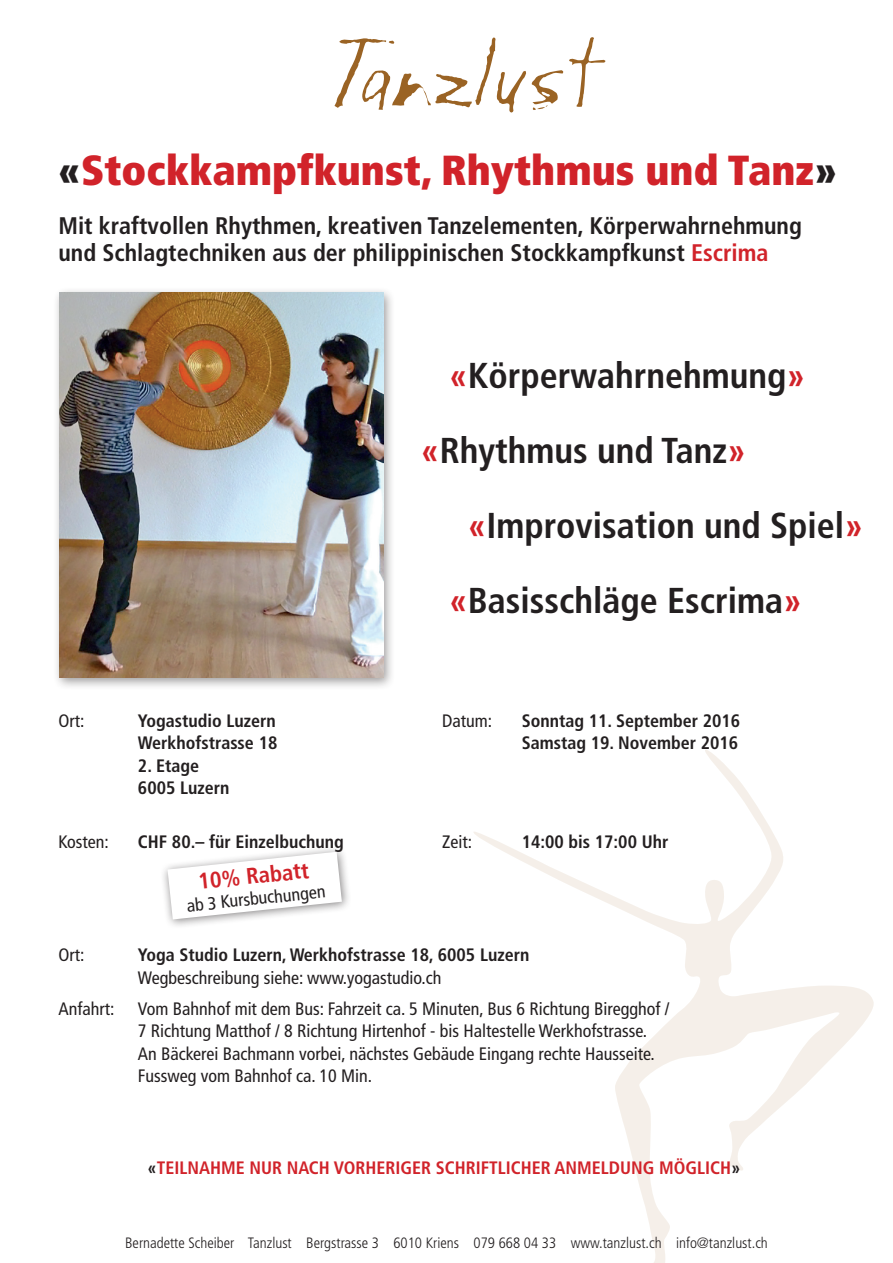
<style>
.page{position:relative;width:893px;height:1263px;background:#fff}
.page>*{position:absolute;margin:0;border:0;box-sizing:border-box;transform-origin:0 0}
.t1{font:900 condensed 42px "Frutiger";color:#d1232a}
.t2{font:700 condensed 36px/75px "Frutiger";color:#231f20}
.t3{font:700 condensed 24px/27px "Frutiger";color:#231f20}
.t4{font:700 condensed 22.5px "Frutiger";color:#d1232a}
.t5{font:condensed 18px/22.5px "Frutiger";color:#231f20}
.t6{font:700 condensed 18px/22.5px "Frutiger";color:#231f20}
.t7{font:700 condensed 18px "Frutiger";color:#d1232a}
.t8{font:300 condensed 15px "Frutiger";color:#231f20}
.s1{color:#231f20}
.s2{color:#d1232a}
</style>
<div class="page">
<svg style="left:474px;top:750px;width:400px;height:513px"></svg>
<svg style="left:335px;top:37px;width:228px;height:76px"></svg>
<svg style="left:569px;top:37px;width:36px;height:70px"></svg>
<div style="left:53px;top:286px;width:343px;height:404px;background:#231f20;opacity:.45"></div>
<img style="left:59px;top:293px;width:324px;height:384px">
<div style="left:161px;top:845px;width:191px;height:85px;background:#231f20;opacity:.55"></div>
<svg style="left:168px;top:852px;width:174px;height:67px"></svg>
<h1 class="t1" style="left:58px;top:145px;width:780px"><span class="s1">«</span>Stockkampfkunst, Rhythmus und Tanz<span class="s1">»</span></h1>
<h3 class="t3" style="left:58px;top:212px;width:745px">Mit kraftvollen Rhythmen, kreativen Tanzelementen, Körperwahrnehmung und Schlagtechniken aus der philippinischen Stockkampfkunst <span class="s2">Escrima</span></h3>
<h2 class="t2" style="left:421px;top:338px;width:386px;text-indent:28px"><span class="s2">«</span>Körperwahrnehmung<span class="s2">» «</span>Rhythmus und Tanz<span class="s2">»</span></h2>
<p class="t5" style="left:58px;top:709px;width:27px">Ort:</p>
<p class="t6" style="left:138px;top:709px;width:141px">Yogastudio Luzern<br>Werkhofstrasse 18</p>
<p class="t6" style="left:138px;top:754px;width:93px">2. Etage<br>6005 Luzern</p>
<p class="t5" style="left:58px;top:830px;width:52px">Kosten:</p>
<p class="t6" style="left:138px;top:830px;width:207px">CHF 80.– für Einzelbuchung</p>
<p class="t4" style="left:197px;top:868px;width:112px;rotate:-6deg">10% Rabatt</p>
<p class="t5" style="left:186px;top:894px;width:141px;rotate:-6deg">ab 3 Kursbuchungen</p>
<h2 class="t2" style="left:449px;top:488px;width:415px;text-indent:19px"><span class="s2">«</span>Improvisation und Spiel<span class="s2">» «</span>Basisschläge Escrima<span class="s2">»</span></h2>
<p class="t5" style="left:442px;top:709px;width:51px">Datum:</p>
<p class="t6" style="left:522px;top:709px;width:220px">Sonntag 11. September 2016<br>Samstag 19. November 2016</p>
<p class="t5" style="left:442px;top:830px;width:31px">Zeit:</p>
<p class="t6" style="left:522px;top:830px;width:148px">14:00 bis 17:00 Uhr</p>
<p class="t5" style="left:58px;top:944px;width:27px">Ort:</p>
<p class="t6" style="left:138px;top:944px;width:393px">Yoga Studio Luzern, Werkhofstrasse 18, 6005 Luzern</p>
<p class="t5" style="left:138px;top:966px;width:305px">Wegbeschreibung siehe: www.yogastudio.ch</p>
<p class="t5" style="left:58px;top:997px;width:57px">Anfahrt:</p>
<p class="t5" style="left:138px;top:997px;width:533px">Vom Bahnhof mit dem Bus: Fahrzeit ca. 5 Minuten, Bus 6 Richtung Biregghof / 7 Richtung Matthof / 8 Richtung Hirtenhof - bis Haltestelle Werkhofstrasse.<br>An Bäckerei Bachmann vorbei, nächstes Gebäude Eingang rechte Hausseite.<br>Fussweg vom Bahnhof ca. 10 Min.</p>
<p class="t7" style="left:147px;top:1157px;width:595px"><span class="s1">«</span>TEILNAHME NUR NACH VORHERIGER SCHRIFTLICHER ANMELDUNG MÖGLICH<span class="s1">»</span></p>
<p class="t8" style="left:125px;top:1234px;width:644px">Bernadette Scheiber Tanzlust Bergstrasse 3 6010 Kriens 079 668 04 33 www.tanzlust.ch info@tanzlust.ch</p>
</div>
